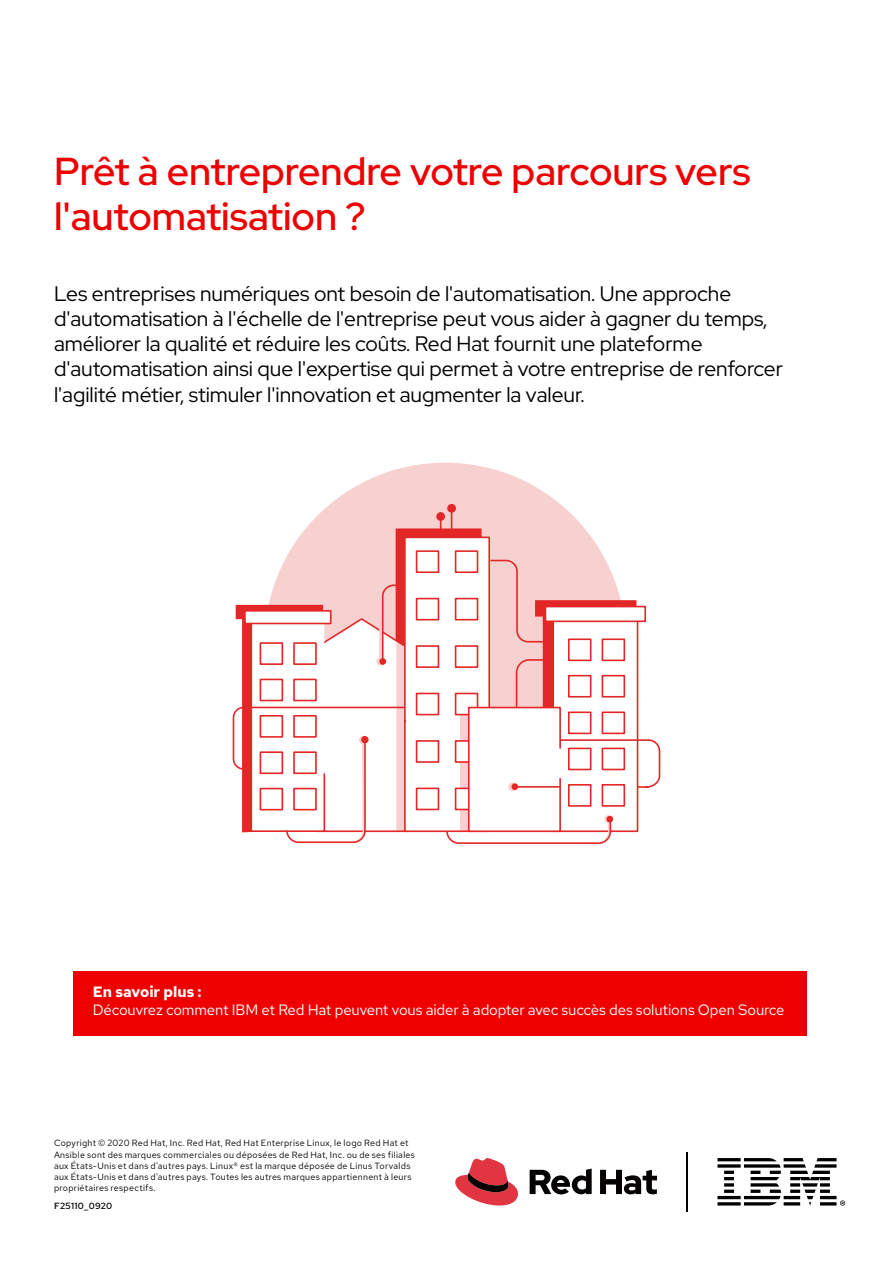
<style>
.page{position:relative;width:893px;height:1263px;background:#fff}
.page>*{position:absolute;margin:0;border:0;box-sizing:border-box;transform-origin:0 0}
.t1{font:500 39px/45px "Red Hat Display";color:#e00}
.t2{font:21px/25.2px "Red Hat Display";color:#000}
.t3{font:15px "Red Hat Text";letter-spacing:-.01em;color:#fff}
.t4{font:700 15px "Red Hat Text";color:#fff}
.t5{font:9px/11.2px "Red Hat Text";letter-spacing:.03em;color:#000}
.t6{font:500 9px "Red Hat Text";letter-spacing:.03em;color:#000}
</style>
<div class="page">
<div style="left:264px;top:463px;width:362px;height:361px;background:#f7d0d0;border-radius:50%"></div>
<div style="left:448px;top:505px;width:7px;height:7px;background:#e22726;border-radius:50%"></div>
<div style="left:447px;top:504px;width:9px;height:9px;border:2px solid #e22726;border-radius:50%"></div>
<svg style="left:232px;top:511px;width:429px;height:333px"></svg>
<hr style="left:516px;top:786px;width:44px;height:2px;background:#e22726">
<div style="left:509px;top:783px;width:7px;height:7px;background:#f7d0d0;border-radius:50%"></div>
<div style="left:508px;top:783px;width:9px;height:8px;border:1px solid #f7d0d0;border-radius:50%"></div>
<div style="left:511px;top:783px;width:7px;height:7px;background:#e22726;border-radius:50%"></div>
<svg style="left:717px;top:1158px;width:128px;height:48px"></svg>
<hr style="left:687px;top:1152px;width:1px;height:59px;background:#030000">
<svg style="left:455px;top:1158px;width:63px;height:47px"></svg>
<svg style="left:530px;top:1168px;width:127px;height:26px"></svg>
<div style="left:73px;top:971px;width:734px;height:64px;background:#e00"></div>
<h1 class="t1" style="left:54px;top:148px;width:698px">Prêt à entreprendre votre parcours vers l'automatisation ?</h1>
<p class="t2" style="left:54px;top:280px;width:730px">Les entreprises numériques ont besoin de l'automatisation. Une approche d'automatisation à l'échelle de l'entreprise peut vous aider à gagner du temps, améliorer la qualité et réduire les coûts. Red Hat fournit une plateforme d'automatisation ainsi que l'expertise qui permet à votre entreprise de renforcer l'agilité métier, stimuler l'innovation et augmenter la valeur.</p>
<p class="t4" style="left:93px;top:981px;width:110px">En savoir plus :</p>
<p class="t3" style="left:93px;top:1000px;width:693px">Découvrez comment IBM et Red Hat peuvent vous aider à adopter avec succès des solutions Open Source</p>
<p class="t5" style="left:54px;top:1137px;width:362px">Copyright © 2020 Red Hat, Inc. Red Hat, Red Hat Enterprise Linux, le logo Red Hat et Ansible sont des marques commerciales ou déposées de Red Hat, Inc. ou de ses filiales aux États-Unis et dans d'autres pays. Linux® est la marque déposée de Linus Torvalds aux États-Unis et dans d'autres pays. Toutes les autres marques appartiennent à leurs propriétaires respectifs.</p>
<p class="t6" style="left:54px;top:1200px;width:60px">F25110_0920</p>
</div>
